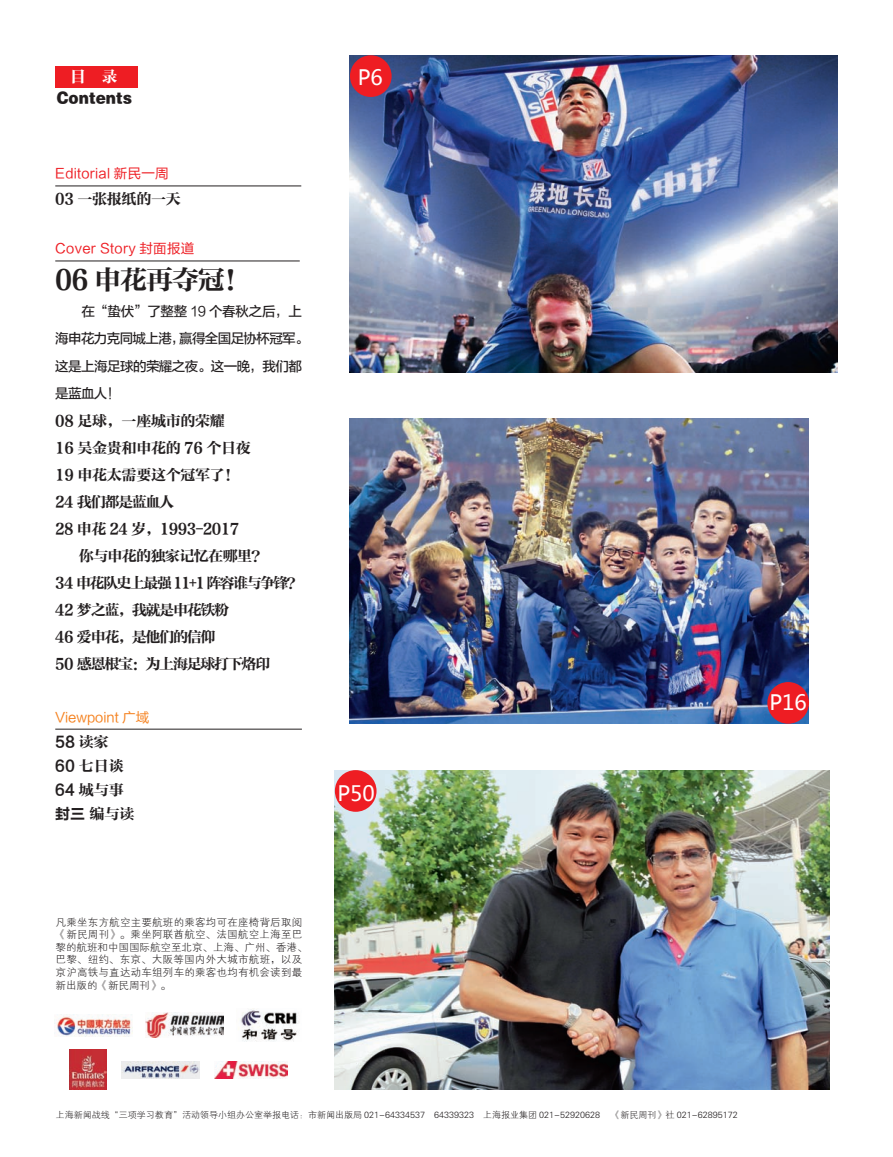
<style>
.page{position:relative;width:893px;height:1157px;background:#fff}
.page>*{position:absolute;margin:0;border:0;box-sizing:border-box;transform-origin:0 0}
.t1{font:27px "FZCYSK GBK1 0";letter-spacing:-.04em;color:#231f20}
.t2{font:21px "Microsoft Ya Hei";color:#fff}
.t3{font:15.75px "FZCYSK GBK1 0";color:#fff}
.t4{font:15px "FZCYSK GBK1 0";letter-spacing:-.085em;color:#231f20}
.t5{font:15px "FZCYSK GBK1 0";letter-spacing:-.02em;color:#231f20}
.t6{font:15px "FZCYSK GBK1 0";letter-spacing:-.04em;color:#231f20}
.t7{font:15px "FZCYSK GBK1 0";letter-spacing:-.105em;color:#231f20}
.t8{font:15px/24px "FZCYSK GBK1 0";color:#231f20}
.t9{font:15px "FZYDTHJW GB1 0";color:#231f20}
.t10{font:15px "FZLTCHJW GB1 0";color:#231f20}
.t11{font:13.5px/27px "FZLTZHUNHK GBK1 0";letter-spacing:-.04em;color:#231f20}
.t12{font:13.5px "FZLTHJW GB1 0";letter-spacing:.02em;color:#ee1d23}
.t13{font:13.5px "FZLTHJW GB1 0";color:#f58220}
.t14{font:10.5px/12.6px "FZXH1 JW GB1 0";letter-spacing:.02em;color:#231f20}
.t15{font:9px "FZXH1 JW GB1 0";color:#231f20}
.s1{font-family:"FZCYSK GBK1 0"}
.s2{font-family:"FZLTCHJW GB1 0"}
</style>
<div class="page">
<div style="left:55px;top:66px;width:83px;height:21px;background:#ee1d23"></div>
<img style="left:56px;top:1014px;width:77px;height:23px">
<img style="left:146px;top:1012px;width:77px;height:25px">
<img style="left:240px;top:1008px;width:59px;height:34px">
<img style="left:122px;top:1061px;width:78px;height:17px">
<img style="left:69px;top:1049px;width:38px;height:40px">
<img style="left:214px;top:1061px;width:73px;height:17px">
<img style="left:350px;top:55px;width:488px;height:317px">
<div style="left:350px;top:55px;width:42px;height:42px;background:#ee1d23;border-radius:50%"></div>
<img style="left:335px;top:770px;width:495px;height:319px">
<div style="left:335px;top:770px;width:42px;height:41px;background:#ee1d23;border-radius:50%"></div>
<img style="left:349px;top:418px;width:459px;height:305px">
<div style="left:767px;top:682px;width:42px;height:41px;background:#ee1d23;border-radius:50%"></div>
<hr style="left:55px;top:186px;width:246px;height:1px;background:#231f20">
<hr style="left:55px;top:261px;width:245px;height:1px;background:#231f20">
<hr style="left:55px;top:729px;width:247px;height:1px;background:#231f20">
<h3 class="t3" style="left:70px;top:68px;width:49px">目　录</h3>
<h3 class="t9" style="left:57px;top:89px;width:77px">Contents</h3>
<p class="t12" style="left:55px;top:166px;width:115px">Editorial 新民一周</p>
<h3 class="t5" style="left:55px;top:190px;width:127px">03 一张报纸的一天</h3>
<p class="t12" style="left:55px;top:241px;width:141px">Cover Story 封面报道</p>
<h1 class="t1" style="left:55px;top:265px;width:197px">06 申花再夺冠！</h1>
<p class="t11" style="left:55px;top:299px;width:255px">　　在“蛰伏”了整整 19 个春秋之后，上海申花力克同城上港，赢得全国足协杯冠军。这是上海足球的荣耀之夜。这一晚，我们都是蓝血人！</p>
<h3 class="t5" style="left:55px;top:412px;width:171px">08 足球，一座城市的荣耀</h3>
<h3 class="t5" style="left:55px;top:439px;width:197px">16 吴金贵和申花的 76 个日夜</h3>
<h3 class="t5" style="left:55px;top:466px;width:186px">19 申花太需要这个冠军了！</h3>
<h3 class="t4" style="left:55px;top:493px;width:121px">24 我们都是蓝血人</h3>
<h3 class="t6" style="left:55px;top:520px;width:185px">28 申花 24 岁，1993-2017</h3>
<h3 class="t6" style="left:79px;top:547px;width:189px">你与申花的独家记忆在哪里？</h3>
<h3 class="t7" style="left:55px;top:574px;width:248px">34 申花队史上最强 11+1 阵容谁与争锋？</h3>
<h3 class="t4" style="left:55px;top:601px;width:175px">42 梦之蓝，我就是申花铁粉</h3>
<h3 class="t4" style="left:55px;top:628px;width:162px">46 爱申花，是他们的信仰</h3>
<h3 class="t4" style="left:55px;top:655px;width:217px">50 感恩根宝：为上海足球打下烙印</h3>
<p class="t13" style="left:55px;top:709px;width:95px">Viewpoint 广域</p>
<h3 class="t10" style="left:55px;top:733px;width:55px">58 <span class="s1">读家</span></h3>
<h3 class="t8" style="left:55px;top:754px;width:81px"><span class="s2">60</span> 七日谈<br><span class="s2">64</span> 城与事<span class="s2">封三</span> 编与读</h3>
<h2 class="t2" style="left:358px;top:63px;width:27px">P6</h2>
<h2 class="t2" style="left:337px;top:778px;width:39px">P50</h2>
<p class="t14" style="left:56px;top:916px;width:253px">凡乘坐东方航空主要航班的乘客均可在座椅背后取阅《新民周刊》。乘坐阿联酋航空、法国航空上海至巴黎的航班和中国国际航空至北京、上海、广州、香港、巴黎、纽约、东京、大阪等国内外大城市航班，以及京沪高铁与直达动车组列车的乘客也均有机会读到最新出版的《新民周刊》。</p>
<h2 class="t2" style="left:769px;top:688px;width:39px">P16</h2>
<p class="t15" style="left:56px;top:1110px;width:683px">上海新闻战线“三项学习教育”活动领导小组办公室举报电话：市新闻出版局 021-64334537　64339323　上海报业集团 021-52920628　 《新民周刊》社 021-62895172</p>
</div>
